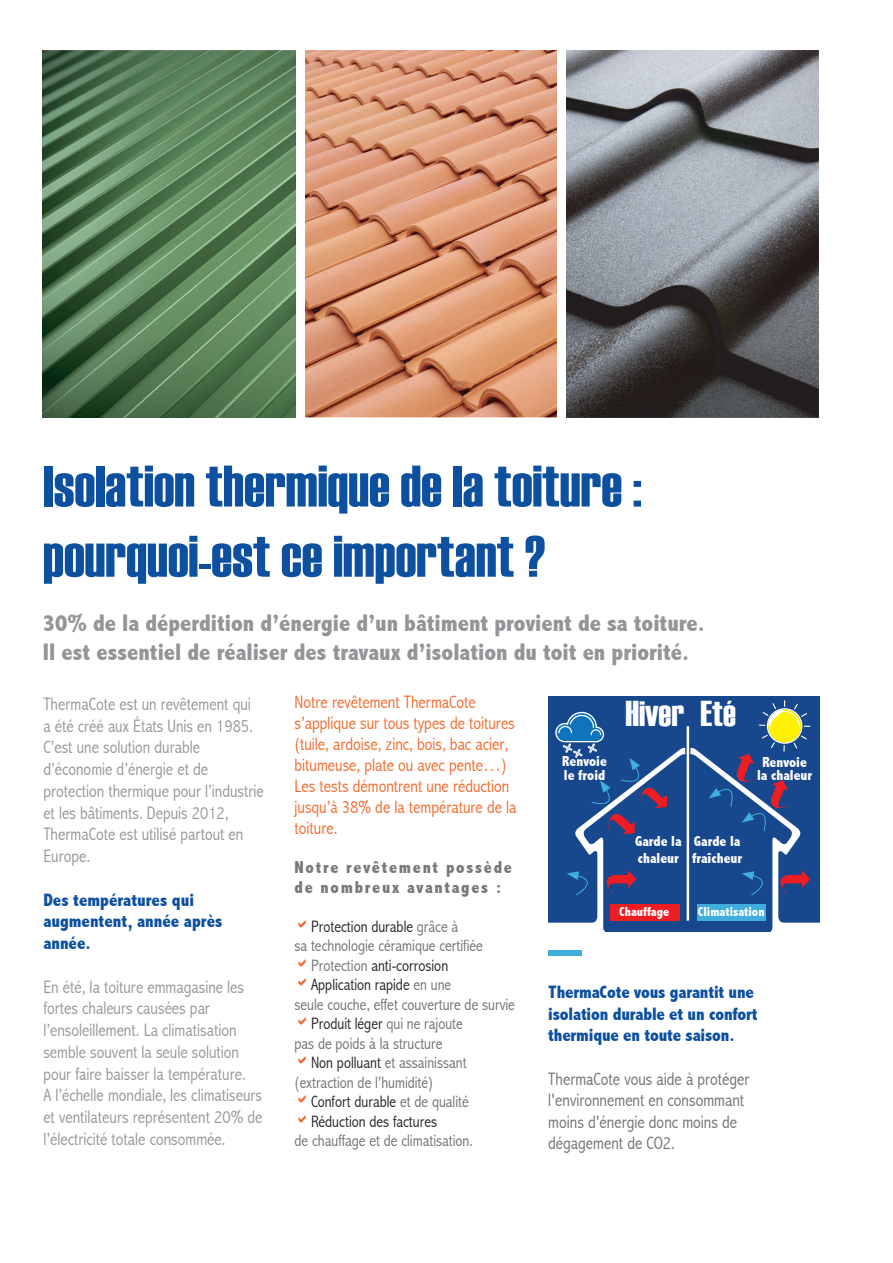
<style>
.page{position:relative;width:893px;height:1263px;background:#fff}
.page>*{position:absolute;margin:0;border:0;box-sizing:border-box;transform-origin:0 0}
.t1{font:58.5px/70.2px "Haettenschweiler";color:#0e50a0}
.t2{font:35.85px "Haettenschweiler";color:#fff}
.t3{font:800 condensed 24px/28.8px "Abadi";color:#939598}
.t4{font:300 condensed 18px/21.8px "Abadi";color:#939598}
.t5{font:300 condensed 18px/21px "Abadi";color:#f26728}
.t6{font:800 condensed 18px/21.8px "Abadi";letter-spacing:-.01em;color:#0e50a0}
.t7{font:300 condensed 18px/21.6px "Abadi";color:#706f6f}
.t8{font:800 condensed 17.25px/19.5px "Abadi";letter-spacing:.1em;color:#77787c}
.t9{font:300 condensed 16.5px "Abadi";color:#706f6f}
.t10{font:300 condensed 16.5px "Abadi";color:#231f20}
.t11{font:800 condensed 14.55px/17.4px "Abadi";color:#fff}
.t12{font:800 condensed 13.05px "Abadi";color:#fff}
.s1{color:#706f6f}
.s2{color:#231f20}
</style>
<div class="page">
<div style="left:548px;top:696px;width:271px;height:235px;background:#17478d"></div>
<svg style="left:548px;top:748px;width:142px;height:184px"></svg>
<hr style="left:687px;top:726px;width:2px;height:195px;background:#fff">
<svg style="left:690px;top:700px;width:130px;height:232px"></svg>
<svg style="left:566px;top:870px;width:70px;height:26px"></svg>
<div style="left:611px;top:904px;width:69px;height:17px;background:#ee1d23"></div>
<div style="left:697px;top:904px;width:68px;height:17px;background:#3faedc"></div>
<svg style="left:555px;top:712px;width:112px;height:122px"></svg>
<div style="left:548px;top:950px;width:34px;height:6px;background:#3faedc"></div>
<img style="left:566px;top:51px;width:253px;height:366px">
<img style="left:43px;top:51px;width:253px;height:366px">
<img style="left:305px;top:51px;width:251px;height:366px">
<h1 class="t1" style="left:43px;top:448px;width:600px">Isolation thermique de la toiture : pourquoi-est ce important ?</h1>
<h3 class="t3" style="left:43px;top:609px;width:663px">30% de la déperdition d’énergie d’un bâtiment provient de sa toiture.<br>Il est essentiel de réaliser des travaux d’isolation du toit en priorité.</h3>
<p class="t4" style="left:43px;top:693px;width:222px">ThermaCote est un revêtement qui<br>a été créé aux États Unis en 1985.<br>C’est une solution durable d’économie d’énergie et de protection thermique pour l’industrie et les bâtiments. Depuis 2012,<br>ThermaCote est utilisé partout en<br>Europe.</p>
<p class="t6" style="left:43px;top:889px;width:181px">Des températures qui augmentent, année après année.</p>
<p class="t4" style="left:43px;top:976px;width:221px">En été, la toiture emmagasine les fortes chaleurs causées par l’ensoleillement. La climatisation semble souvent la seule solution pour faire baisser la température.<br>A l’échelle mondiale, les climatiseurs et ventilateurs représentent 20% de l’électricité totale consommée.</p>
<p class="t5" style="left:294px;top:692px;width:223px">Notre revêtement ThermaCote s’applique sur tous types de toitures (tuile, ardoise, zinc, bois, bac acier, bitumeuse, plate ou avec pente…)<br>Les tests démontrent une réduction jusqu’à 38% de la température de la toiture.</p>
<p class="t8" style="left:295px;top:858px;width:219px">Notre revêtement possède de nombreux avantages :</p>
<p class="t10" style="left:311px;top:917px;width:149px">Protection durable <span class="s1">grâce à</span></p>
<p class="t9" style="left:295px;top:936px;width:190px">sa technologie céramique certifiée</p>
<p class="t10" style="left:311px;top:956px;width:139px"><span class="s1">Protection</span> anti-corrosion</p>
<p class="t10" style="left:311px;top:975px;width:142px">Application rapide <span class="s1">en une</span></p>
<p class="t9" style="left:295px;top:995px;width:222px">seule couche, effet couverture de survie</p>
<p class="t10" style="left:311px;top:1014px;width:153px">Produit léger <span class="s1">qui ne rajoute</span></p>
<p class="t9" style="left:295px;top:1034px;width:149px">pas de poids à la structure</p>
<p class="t9" style="left:311px;top:1053px;width:157px"><span class="s2">Non polluant</span> et assainissant</p>
<p class="t9" style="left:295px;top:1073px;width:140px">(extraction de l’humidité)</p>
<p class="t10" style="left:311px;top:1092px;width:159px">Confort durable <span class="s1">et de qualité</span></p>
<p class="t10" style="left:311px;top:1112px;width:128px">Réduction des factures</p>
<p class="t9" style="left:295px;top:1131px;width:180px">de chauffage et de climatisation.</p>
<p class="t11" style="left:562px;top:755px;width:46px;line-height:13px">Renvoie le froid</p>
<h2 class="t2" style="left:625px;top:693px;width:112px">Hiver Eté</h2>
<p class="t11" style="left:757px;top:755px;width:57px;line-height:13px;text-align:center">Renvoie la chaleur</p>
<p class="t11" style="left:635px;top:832px;width:48px">Garde la chaleur</p>
<p class="t11" style="left:692px;top:832px;width:52px">Garde la fraîcheur</p>
<p class="t12" style="left:619px;top:904px;width:52px">Chauffage</p>
<p class="t12" style="left:698px;top:904px;width:68px">Climatisation</p>
<p class="t6" style="left:548px;top:981px;width:211px">ThermaCote vous garantit une isolation durable et un confort thermique en toute saison.</p>
<p class="t7" style="left:548px;top:1068px;width:203px">ThermaCote vous aide à protéger l'environnement en consommant moins d'énergie donc moins de dégagement de CO2.</p>
</div>
